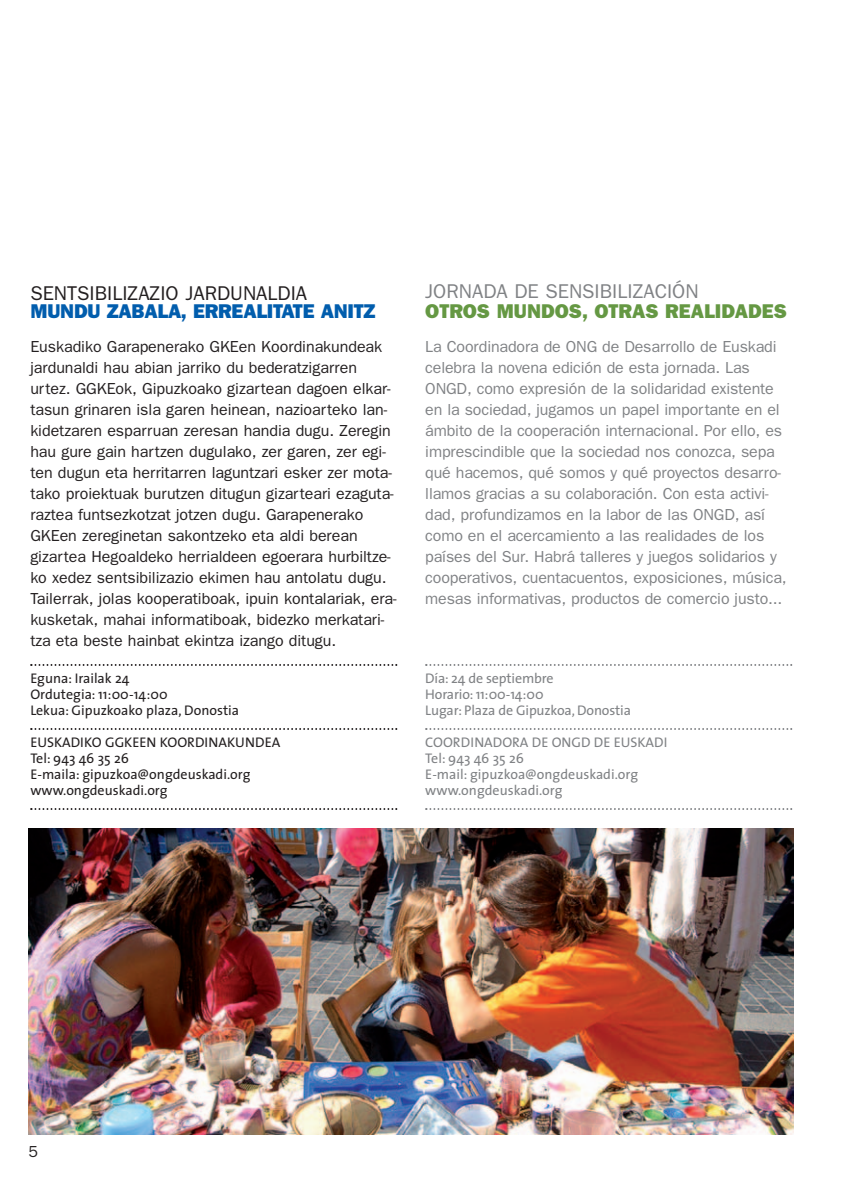
<style>
.page{position:relative;width:851px;height:1191px;background:#fff}
.page>*{position:absolute;margin:0;border:0;box-sizing:border-box;transform-origin:0 0}
.t1{font:800 20px "Franklin Gothic";letter-spacing:-.01em;color:#015dad}
.t2{font:800 20px "Franklin Gothic";color:#659843}
.t3{font:20px "Franklin Gothic";color:#231f20}
.t4{font:20px "Franklin Gothic";color:#808285}
.t5{font:16px/21px "Franklin Gothic";letter-spacing:-.005em;color:#231f20}
.t6{font:16px/21px "Franklin Gothic";letter-spacing:-.01em;color:#808285}
.t7{font:14px/16px "The Sans";color:#231f20}
.t8{font:14px/16px "The Sans";letter-spacing:-.005em;color:#808285}
</style>
<div class="page">
<img style="left:28px;top:828px;width:765px;height:306px">
<svg style="left:425px;top:664px;width:367px;height:2px"></svg>
<svg style="left:425px;top:728px;width:367px;height:2px"></svg>
<svg style="left:425px;top:808px;width:367px;height:2px"></svg>
<svg style="left:30px;top:664px;width:367px;height:2px"></svg>
<svg style="left:30px;top:728px;width:367px;height:2px"></svg>
<svg style="left:30px;top:808px;width:367px;height:2px"></svg>
<p class="t3" style="left:30px;top:281px;width:278px">SENTSIBILIZAZIO JARDUNALDIA</p>
<p class="t1" style="left:30px;top:299px;width:346px">MUNDU ZABALA, ERREALITATE ANITZ</p>
<p class="t5" style="left:30px;top:336px;width:367px">Euskadiko Garapenerako GKEen Koordinakundeak jardunaldi hau abian jarriko du bederatzigarren urtez. GGKEok, Gipuzkoako gizartean dagoen elkar&shy;tasun grinaren isla garen heinean, nazioarteko lan&shy;kidetzaren esparruan zeresan handia dugu. Zeregin hau gure gain hartzen dugulako, zer garen, zer egi&shy;ten dugun eta herritarren laguntzari esker zer mota&shy;tako proiektuak burutzen ditugun gizarteari ezaguta&shy;raztea funtsezkotzat jotzen dugu. Garapenerako GKEen zereginetan sakontzeko eta aldi berean gizartea Hegoaldeko herrialdeen egoerara hurbiltze&shy;ko xedez sentsibilizazio ekimen hau antolatu dugu.<br>Tailerrak, jolas kooperatiboak, ipuin kontalariak, era&shy;kusketak, mahai informatiboak, bidezko merkatari&shy;tza eta beste hainbat ekintza izango ditugu.</p>
<p class="t7" style="left:30px;top:671px;width:210px">Eguna: Irailak 24<br>Ordutegia: 11:00-14:00<br>Lekua: Gipuzkoako plaza, Donostia</p>
<p class="t7" style="left:30px;top:735px;width:251px">EUSKADIKO GGKEEN KOORDINAKUNDEA<br>Tel: 943 46 35 26<br>E-maila: gipuzkoa@ongdeuskadi.org www.ongdeuskadi.org</p>
<p class="t4" style="left:425px;top:279px;width:275px">JORNADA DE SENSIBILIZACIÓN</p>
<p class="t2" style="left:425px;top:299px;width:363px">OTROS MUNDOS, OTRAS REALIDADES</p>
<p class="t6" style="left:425px;top:336px;width:363px">La Coordinadora de ONG de Desarrollo de Euskadi celebra la novena edición de esta jornada. Las ONGD, como expresión de la solidaridad existente en la sociedad, jugamos un papel importante en el ámbito de la cooperación internacional. Por ello, es imprescindible que la sociedad nos conozca, sepa qué hacemos, qué somos y qué proyectos desarro&shy;llamos gracias a su colaboración. Con esta activi&shy;dad, profundizamos en la labor de las ONGD, así como en el acercamiento a las realidades de los países del Sur. Habrá talleres y juegos solidarios y cooperativos, cuentacuentos, exposiciones, música, mesas informativas, productos de comercio justo...</p>
<p class="t8" style="left:425px;top:671px;width:207px">Día: 24 de septiembre<br>Horario: 11:00-14:00<br>Lugar: Plaza de Gipuzkoa, Donostia</p>
<p class="t8" style="left:425px;top:735px;width:243px">COORDINADORA DE ONGD DE EUSKADI<br>Tel: 943 46 35 26<br>E-mail: gipuzkoa@ongdeuskadi.org www.ongdeuskadi.org</p>
<p class="t5" style="left:28px;top:1140px;width:11px">5</p>
</div>
